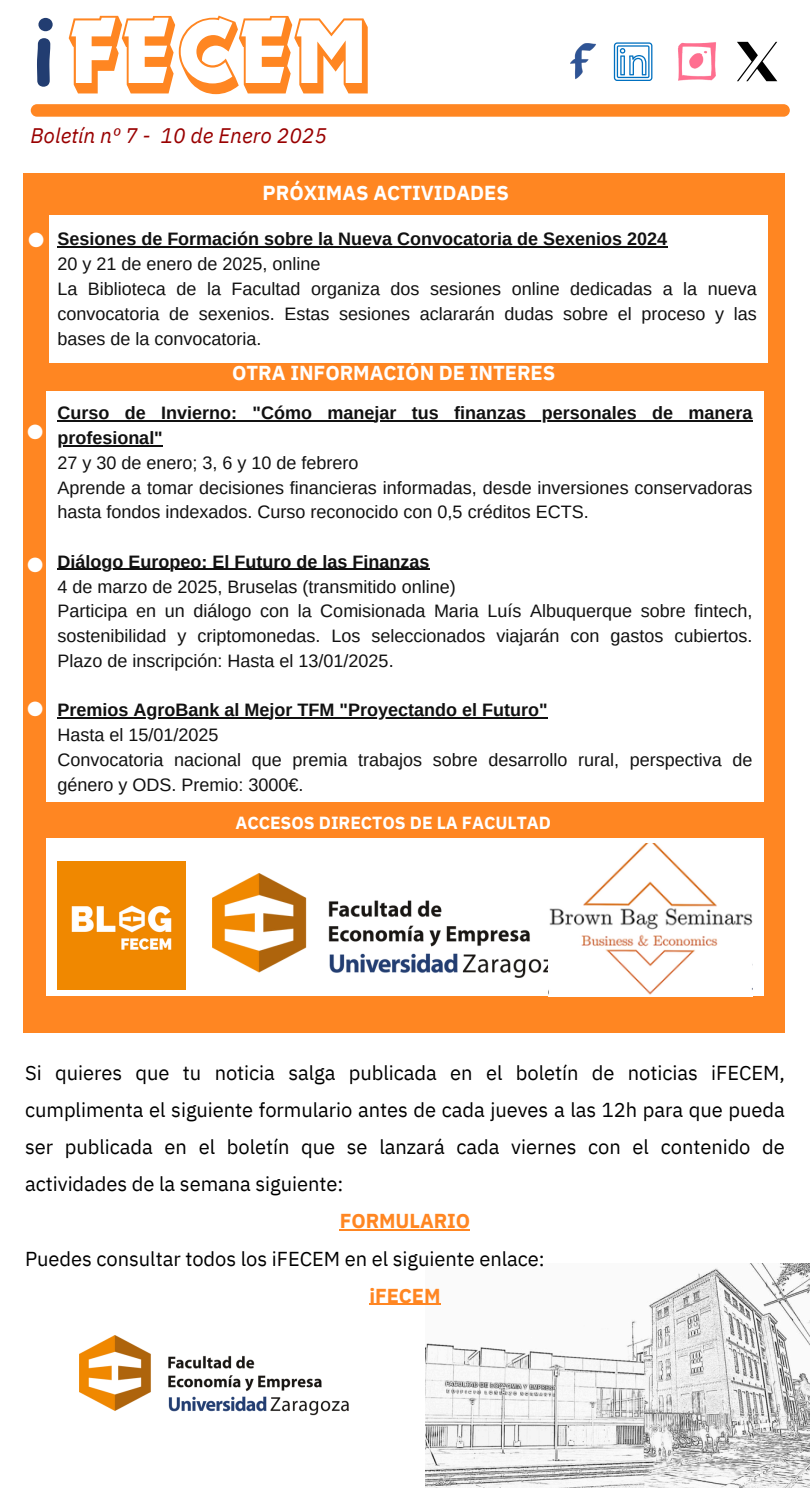
<style>
.page{position:relative;width:810px;height:1488px;background:#fff}
.page>*{position:absolute;margin:0;border:0;box-sizing:border-box;transform-origin:0 0}
.t1{font:112.5px "Dynamo Com Bold Shadow";color:#ff8622}
.t2{font:700 92.25px "Comic Sans MS";color:#223d71}
.t3{font:italic 21px "IBM Plex Sans";color:#900}
.t4{font:700 20.25px "IBM Plex Sans";color:#fff}
.t5{font:20.1px "IBM Plex Sans";letter-spacing:-.005em;color:#000}
.t6{font:700 20.1px "IBM Plex Sans";letter-spacing:-.005em;color:#ff8622}
.t7{font:18px/24.8px "Arimo";color:#111}
.t8{font:700 18px "Arimo";color:#111}
.t9{font:700 17.55px "IBM Plex Sans";color:#fff}
.t10{font:16.2px "Noto Sans CJ Ksc";color:#fff}
.s1{font-weight:700}
</style>
<div class="page">
<div style="left:24px;top:174px;width:761px;height:858px;background:#ff8622"></div>
<div style="left:49px;top:215px;width:719px;height:260px;background:#fff"></div>
<div style="left:24px;top:363px;width:761px;height:669px;background:#ff8622"></div>
<div style="left:46px;top:391px;width:717px;height:410px;background:#fff"></div>
<div style="left:46px;top:838px;width:717px;height:157px;background:#fff"></div>
<div style="left:31px;top:104px;width:759px;height:12px;background:#ff8622;border-radius:6px"></div>
<img style="left:570px;top:43px;width:26px;height:36px">
<img style="left:679px;top:42px;width:37px;height:3px">
<svg style="left:737px;top:42px;width:40px;height:39px"></svg>
<img style="left:80px;top:1335px;width:269px;height:80px">
<img style="left:426px;top:1263px;width:383px;height:224px">
<img style="left:672px;top:45px;width:60px;height:60px">
<img style="left:600px;top:42px;width:72px;height:75px">
<img style="left:213px;top:873px;width:335px;height:105px">
<img style="left:57px;top:861px;width:129px;height:128px">
<img style="left:549px;top:843px;width:204px;height:153px">
<hr style="left:340px;top:1229px;width:130px;height:1px;background:#ff8622">
<hr style="left:369px;top:1303px;width:72px;height:1px;background:#ff8622">
<svg style="left:57px;top:420px;width:13px;height:1px"></svg>
<hr style="left:70px;top:420px;width:39px;height:1px;background:#111">
<svg style="left:109px;top:420px;width:111px;height:1px"></svg>
<hr style="left:220px;top:420px;width:145px;height:1px;background:#111">
<svg style="left:365px;top:420px;width:32px;height:1px"></svg>
<hr style="left:397px;top:420px;width:240px;height:1px;background:#111">
<svg style="left:637px;top:420px;width:15px;height:1px"></svg>
<hr style="left:652px;top:420px;width:101px;height:1px;background:#111">
<hr style="left:57px;top:445px;width:106px;height:1px;background:#111">
<svg style="left:57px;top:569px;width:33px;height:1px"></svg>
<hr style="left:90px;top:569px;width:33px;height:1px;background:#111">
<hr style="left:128px;top:569px;width:41px;height:1px;background:#111">
<svg style="left:169px;top:569px;width:66px;height:1px"></svg>
<hr style="left:235px;top:569px;width:56px;height:1px;background:#111">
<svg style="left:291px;top:569px;width:139px;height:1px"></svg>
<hr style="left:57px;top:717px;width:71px;height:1px;background:#111">
<hr style="left:133px;top:717px;width:31px;height:1px;background:#111">
<svg style="left:164px;top:717px;width:61px;height:1px"></svg>
<hr style="left:225px;top:717px;width:35px;height:1px;background:#111">
<svg style="left:260px;top:717px;width:38px;height:1px"></svg>
<hr style="left:298px;top:717px;width:37px;height:1px;background:#111">
<hr style="left:340px;top:717px;width:48px;height:1px;background:#111">
<svg style="left:388px;top:717px;width:20px;height:1px"></svg>
<hr style="left:408px;top:717px;width:38px;height:1px;background:#111">
<svg style="left:446px;top:717px;width:36px;height:1px"></svg>
<hr style="left:482px;top:717px;width:39px;height:1px;background:#111">
<svg style="left:521px;top:717px;width:27px;height:1px"></svg>
<hr style="left:57px;top:246px;width:611px;height:2px;background:#111">
<h1 class="t2" style="left:31px;top:-16px;width:27px">i</h1>
<p class="t1" style="left:69px;top:-10px;width:305px">FECEM</p>
<p class="t3" style="left:31px;top:121px;width:298px">Boletín nº 7 - 10 de Enero 2025</p>
<p class="t10" style="left:28px;top:227px;width:18px">●</p>
<p class="t10" style="left:27px;top:419px;width:18px">●</p>
<p class="t10" style="left:27px;top:552px;width:18px">●</p>
<p class="t10" style="left:27px;top:696px;width:18px">●</p>
<p class="t4" style="left:263px;top:179px;width:248px">PRÓXIMAS ACTIVIDADES</p>
<p class="t8" style="left:57px;top:229px;width:611px">Sesiones de Formación sobre la Nueva Convocatoria de Sexenios 2024</p>
<p class="t7" style="left:57px;top:251px;width:265px">20 y 21 de enero de 2025, online</p>
<p class="t7" style="left:57px;top:276px;width:701px;text-align:justify">La Biblioteca de la Facultad organiza dos sesiones online dedicadas a la nueva convocatoria de sexenios. Estas sesiones aclararán dudas sobre el proceso y las bases de la convocatoria.</p>
<p class="t4" style="left:232px;top:359px;width:325px">OTRA INFORMACIÓN DE INTERES</p>
<p class="t8" style="left:57px;top:403px;width:341px">Curso de Invierno: "Cómo manejar</p>
<h3 class="t8" style="left:412px;top:403px;width:342px">tus finanzas personales de manera</h3>
<h2 class="t7" style="left:57px;top:425px;width:697px"><span class="s1">profesional"<br></span>27 y 30 de enero; 3, 6 y 10 de febrero<br>Aprende a tomar decisiones financieras informadas, desde inversiones conservadoras</h2>
<p class="t7" style="left:57px;top:499px;width:533px">hasta fondos indexados. Curso reconocido con 0,5 créditos ECTS.</p>
<p class="t8" style="left:57px;top:551px;width:374px">Diálogo Europeo: El Futuro de las Finanzas</p>
<p class="t7" style="left:57px;top:574px;width:400px">4 de marzo de 2025, Bruselas (transmitido online)</p>
<h2 class="t7" style="left:57px;top:598px;width:697px">Participa en un diálogo con la Comisionada Maria Luís Albuquerque sobre fintech,</h2>
<p class="t7" style="left:57px;top:623px;width:697px">sostenibilidad y criptomonedas. Los seleccionados viajarán con gastos cubiertos.<br>Plazo de inscripción: Hasta el 13/01/2025.</p>
<p class="t8" style="left:57px;top:700px;width:492px">Premios AgroBank al Mejor TFM "Proyectando el Futuro"</p>
<p class="t7" style="left:57px;top:722px;width:697px">Hasta el 15/01/2025<br>Convocatoria nacional que premia trabajos sobre desarrollo rural, perspectiva de</p>
<p class="t7" style="left:57px;top:772px;width:248px">género y ODS. Premio: 3000€.</p>
<p class="t9" style="left:235px;top:811px;width:317px">ACCESOS DIRECTOS DE LA FACULTAD</p>
<p class="t5" style="left:25px;top:1059px;width:761px">Si quieres que tu noticia salga publicada en el boletín de noticias iFECEM,</p>
<p class="t5" style="left:25px;top:1096px;width:761px">cumplimenta el siguiente formulario antes de cada jueves a las 12h para que pueda</p>
<p class="t5" style="left:25px;top:1133px;width:761px">ser publicada en el boletín que se lanzará cada viernes con el contenido de</p>
<p class="t5" style="left:25px;top:1170px;width:320px">actividades de la semana siguiente:</p>
<p class="t6" style="left:340px;top:1207px;width:132px">FORMULARIO</p>
<p class="t5" style="left:25px;top:1244px;width:521px">Puedes consultar todos los iFECEM en el siguiente enlace:</p>
<p class="t6" style="left:369px;top:1282px;width:73px">iFECEM</p>
</div>
